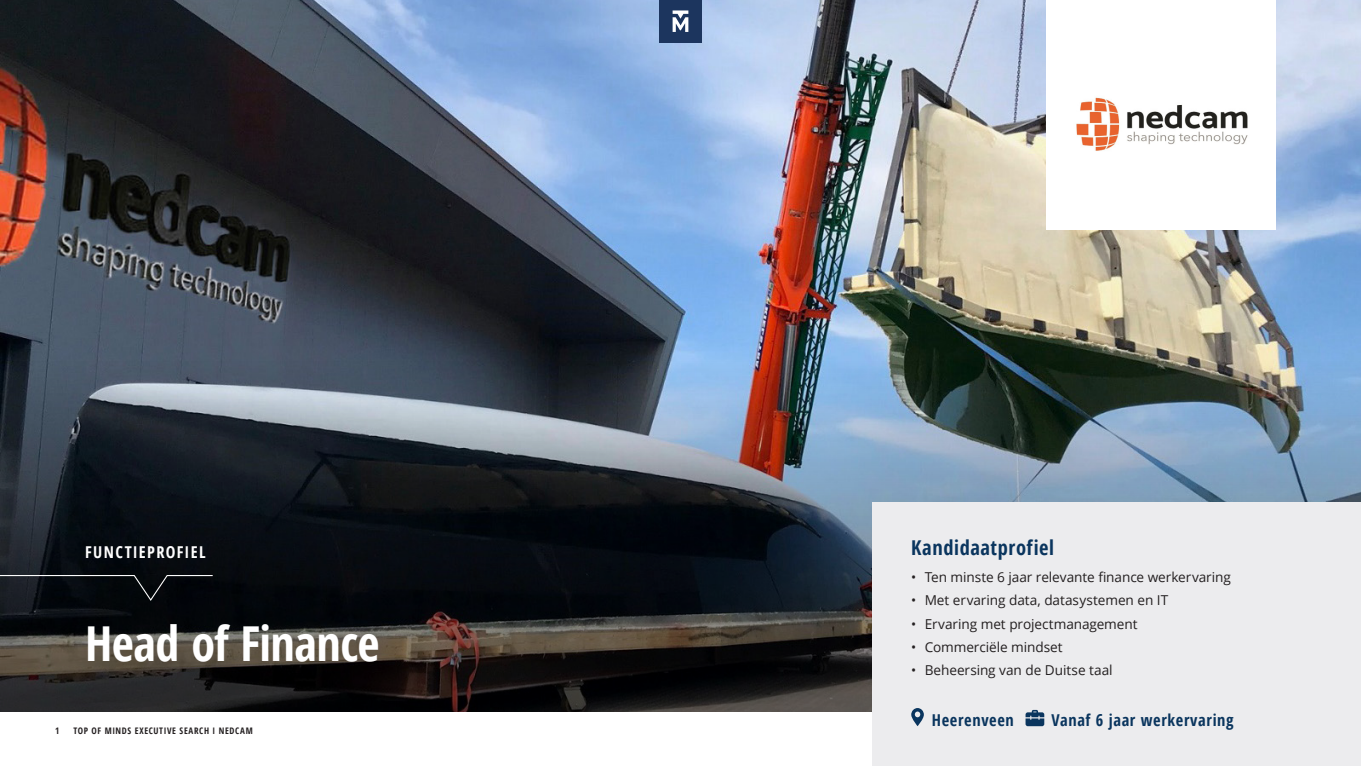
<style>
.page{position:relative;width:1361px;height:766px;background:#fff}
.page>*{position:absolute;margin:0;border:0;box-sizing:border-box;transform-origin:0 0}
.Page_header_kopie{font:700 condensed 48.15px "Open Sans";letter-spacing:-.01em;color:#fff}
.t1{font:700 condensed 20.4px "Open Sans";letter-spacing:.03em;color:#0a355e}
.t2{font:700 condensed 16.35px "Open Sans";letter-spacing:.04em;color:#0a355e}
.t3{font:700 condensed 16.27px "Open Sans";letter-spacing:.08em;color:#fff}
.t4{font:13.65px "Open Sans";letter-spacing:-.005em;color:#231f20}
.t5{font:700 condensed 9px "Open Sans";letter-spacing:.07em;color:#231f20}
</style>
<div class="page">
<img style="left:0;top:0;width:1361px;height:332px">
<img style="left:0;top:332px;width:1361px;height:379px">
<svg style="left:0;top:574px;width:214px;height:27px;background:#12161b"></svg>
<div style="left:872px;top:502px;width:489px;height:263px;background:#ececee"></div>
<svg style="left:911px;top:708px;width:13px;height:18px"></svg>
<svg style="left:1025px;top:709px;width:19px;height:17px"></svg>
<div style="left:1046px;top:0;width:230px;height:229px;background:#fff"></div>
<img style="left:1076px;top:97px;width:172px;height:54px">
<div style="left:659px;top:0;width:43px;height:43px;background:#1c355e"></div>
<svg style="left:672px;top:10px;width:16px;height:22px"></svg>
<p class="t3" style="left:85px;top:540px;width:122px">FUNCTIEPROFIEL</p>
<p class="Page_header_kopie" style="left:85px;top:610px;width:296px">Head of Finance</p>
<p class="t5" style="left:55px;top:724px;width:6px">1</p>
<p class="t5" style="left:73px;top:724px;width:181px">TOP OF MINDS EXECUTIVE SEARCH I NEDCAM</p>
<p class="t1" style="left:911px;top:533px;width:144px">Kandidaatprofiel</p>
<p class="t4" style="left:911px;top:567px;width:321px">• Ten minste 6 jaar relevante finance werkervaring</p>
<p class="t4" style="left:911px;top:591px;width:259px">• Met ervaring data, datasystemen en IT</p>
<p class="t4" style="left:911px;top:614px;width:228px">• Ervaring met projectmanagement</p>
<p class="t4" style="left:911px;top:637px;width:153px">• Commerciële mindset</p>
<p class="t4" style="left:911px;top:660px;width:203px">• Beheersing van de Duitse taal</p>
<p class="t2" style="left:932px;top:708px;width:84px">Heerenveen</p>
<p class="t2" style="left:1051px;top:708px;width:184px">Vanaf 6 jaar werkervaring</p>
</div>
